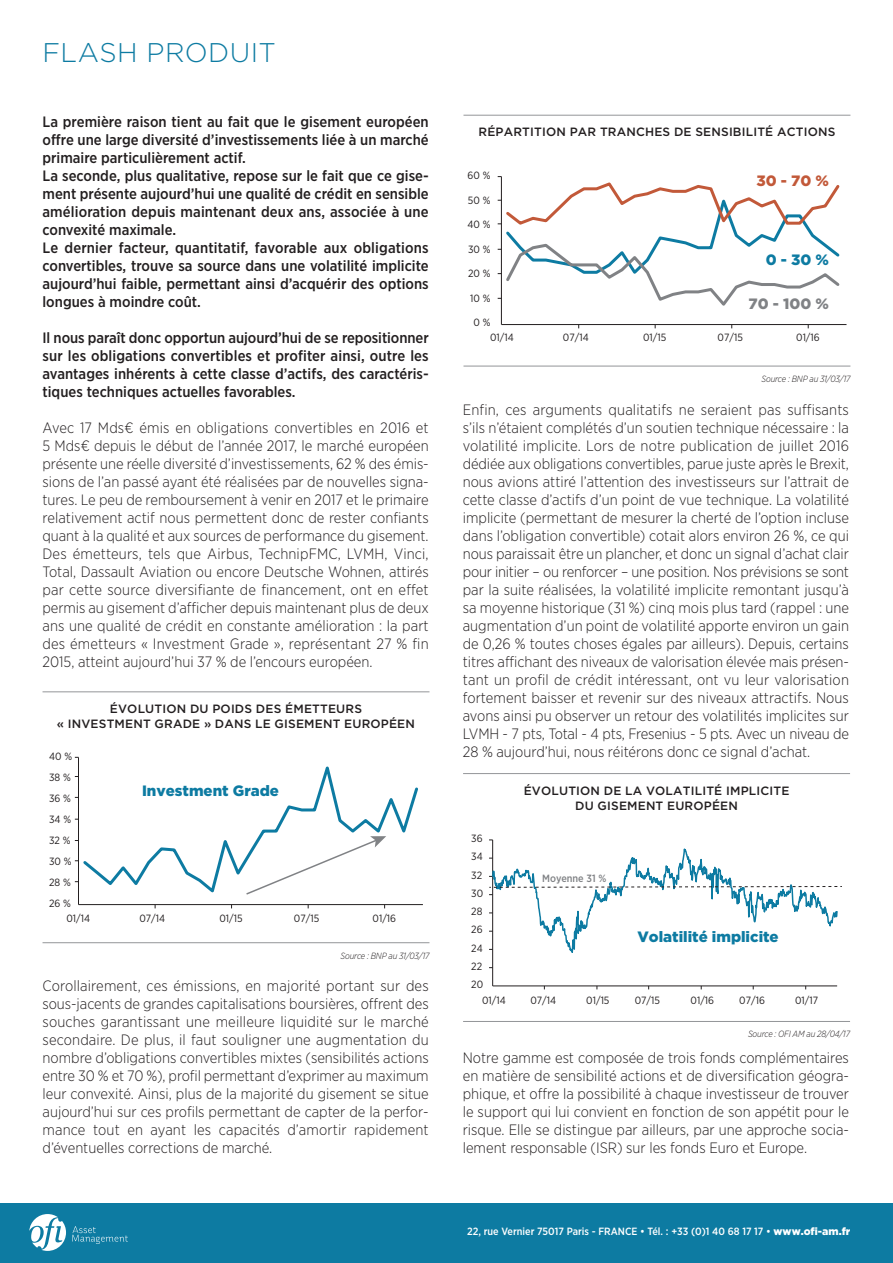
<style>
.page{position:relative;width:893px;height:1263px;background:#fff}
.page>*{position:absolute;margin:0;border:0;box-sizing:border-box;transform-origin:0 0}
.t1{font:300 27px "Gotham";letter-spacing:.015em;color:#0d7ba2}
.t2{font:300 15px/18px "Gotham Narrow";color:#231f20;text-align:justify}
.t3{font:500 15px/18px "Gotham Narrow";color:#231f20}
.t4{font:900 15px "Gotham";color:#0d7ba2}
.t5{font:900 15px "Gotham";color:#808285}
.t6{font:900 15px "Gotham";color:#c25939}
.t7{font:500 12px/15px "Gotham";letter-spacing:.015em;color:#231f20;text-align:center}
.t8{font:10.5px "Gotham Narrow";color:#231f20}
.t9{font:500 10.5px "Gotham Narrow";color:#fff}
.t10{font:500 10.5px "Gotham Narrow";color:#808285}
.t11{font:italic 300 9px "Gotham Narrow";letter-spacing:-.015em;color:#231f20}
.s1{font-family:"Gotham";font-weight:900}
</style>
<div class="page">
<div style="left:0;top:1203px;width:893px;height:60px;background:#0d7ba2"></div>
<svg style="left:72px;top:1226px;width:56px;height:18px"></svg>
<svg style="left:29px;top:1214px;width:37px;height:37px"></svg>
<hr style="left:78px;top:757px;width:1px;height:147px;background:#231f20">
<hr style="left:78px;top:904px;width:345px;height:1px;background:#231f20">
<svg style="left:83px;top:766px;width:335px;height:127px"></svg>
<svg style="left:245px;top:836px;width:141px;height:59px"></svg>
<hr style="left:43px;top:942px;width:386px;height:1px;background:#939598">
<hr style="left:43px;top:691px;width:386px;height:1px;background:#939598">
<hr style="left:501px;top:177px;width:1px;height:148px;background:#231f20">
<hr style="left:501px;top:324px;width:345px;height:1px;background:#231f20">
<svg style="left:498px;top:176px;width:342px;height:133px"></svg>
<hr style="left:463px;top:366px;width:387px;height:1px;background:#939598">
<hr style="left:463px;top:115px;width:387px;height:1px;background:#939598">
<svg style="left:489px;top:839px;width:353px;height:151px"></svg>
<hr style="left:463px;top:1021px;width:387px;height:1px;background:#939598">
<hr style="left:463px;top:773px;width:387px;height:1px;background:#939598">
<h1 class="t1" style="left:42px;top:38px;width:235px">FLASH PRODUIT</h1>
<p class="t3" style="left:43px;top:114px;width:388px">La première raison tient au fait que le gisement européen offre une large diversité d’investissements liée à un marché primaire particulièrement actif.<br>La seconde, plus qualitative, repose sur le fait que ce gise&shy;ment présente aujourd’hui une qualité de crédit en sensible amélioration depuis maintenant deux ans, associée à une convexité maximale.<br>Le dernier facteur, quantitatif, favorable aux obligations convertibles, trouve sa source dans une volatilité implicite aujourd’hui faible, permettant ainsi d’acquérir des options longues à moindre coût.</p>
<p class="t3" style="left:43px;top:330px;width:388px;text-align:justify">Il nous paraît donc opportun aujourd’hui de se repositionner sur les obligations convertibles et profiter ainsi, outre les avantages inhérents à cette classe d’actifs, des caractéris&shy;tiques techniques actuelles favorables.</p>
<p class="t2" style="left:43px;top:420px;width:388px">Avec 17 Mds€ émis en obligations convertibles en 2016 et 5 Mds€ depuis le début de l’année 2017, le marché européen présente une réelle diversité d’investissements, 62 % des émis&shy;sions de l’an passé ayant été réalisées par de nouvelles signa&shy;tures. Le peu de remboursement à venir en 2017 et le primaire relativement actif nous permettent donc de rester confiants quant à la qualité et aux sources de performance du gisement.<br>Des émetteurs, tels que Airbus, TechnipFMC, LVMH, Vinci, Total, Dassault Aviation ou encore Deutsche Wohnen, attirés par cette source diversifiante de financement, ont en effet permis au gisement d’afficher depuis maintenant plus de deux ans une qualité de crédit en constante amélioration : la part des émetteurs « Investment Grade », représentant 27 % fin 2015, atteint aujourd’hui 37 % de l’encours européen.</p>
<p class="t7" style="left:57px;top:701px;width:360px">ÉVOLUTION DU POIDS DES ÉMETTEURS<br>« INVESTMENT GRADE » DANS LE GISEMENT EUROPÉEN</p>
<p class="t8" style="left:49px;top:752px;width:25px">40 %</p>
<p class="t8" style="left:49px;top:773px;width:23px">38 %</p>
<p class="t8" style="left:49px;top:794px;width:23px">36 %</p>
<p class="t8" style="left:49px;top:815px;width:24px">34 %</p>
<p class="t8" style="left:49px;top:836px;width:23px">32 %</p>
<p class="t8" style="left:49px;top:857px;width:24px">30 %</p>
<p class="t8" style="left:49px;top:878px;width:23px">28 %</p>
<p class="t8" style="left:49px;top:900px;width:23px">26 %</p>
<p class="t4" style="left:142px;top:781px;width:138px">Investment Grade</p>
<p class="t8" style="left:66px;top:915px;width:25px">01/14</p>
<p class="t8" style="left:139px;top:915px;width:27px">07/14</p>
<p class="t8" style="left:219px;top:915px;width:25px">01/15</p>
<p class="t8" style="left:294px;top:915px;width:27px">07/15</p>
<p class="t8" style="left:373px;top:915px;width:25px">01/16</p>
<p class="t11" style="left:341px;top:952px;width:90px">Source : BNP au 31/03/17</p>
<p class="t2" style="left:43px;top:978px;width:388px">Corollairement, ces émissions, en majorité portant sur des sous-jacents de grandes capitalisations boursières, offrent des souches garantissant une meilleure liquidité sur le marché secondaire. De plus, il faut souligner une augmentation du nombre d’obligations convertibles mixtes (sensibilités actions entre 30 % et 70 %), profil permettant d’exprimer au maximum leur convexité. Ainsi, plus de la majorité du gisement se situe aujourd’hui sur ces profils permettant de capter de la perfor&shy;mance tout en ayant les capacités d’amortir rapidement d’éventuelles corrections de marché.</p>
<p class="t7" style="left:479px;top:124px;width:358px">RÉPARTITION PAR TRANCHES DE SENSIBILITÉ ACTIONS</p>
<p class="t8" style="left:468px;top:172px;width:24px">60 %</p>
<p class="t8" style="left:468px;top:196px;width:24px">50 %</p>
<p class="t8" style="left:467px;top:221px;width:25px">40 %</p>
<p class="t8" style="left:468px;top:245px;width:24px">30 %</p>
<p class="t8" style="left:468px;top:270px;width:24px">20 %</p>
<p class="t8" style="left:470px;top:294px;width:22px">10 %</p>
<p class="t8" style="left:474px;top:319px;width:18px">0 %</p>
<p class="t6" style="left:757px;top:172px;width:74px">30 - 70 %</p>
<p class="t4" style="left:766px;top:251px;width:65px">0 - 30 %</p>
<p class="t5" style="left:749px;top:295px;width:82px">70 - 100 %</p>
<p class="t8" style="left:490px;top:333px;width:25px">01/14</p>
<p class="t8" style="left:563px;top:333px;width:27px">07/14</p>
<p class="t8" style="left:643px;top:333px;width:25px">01/15</p>
<p class="t8" style="left:718px;top:333px;width:27px">07/15</p>
<p class="t8" style="left:796px;top:333px;width:25px">01/16</p>
<p class="t11" style="left:761px;top:376px;width:90px">Source : BNP au 31/03/17</p>
<p class="t2" style="left:463px;top:402px;width:388px">Enfin, ces arguments qualitatifs ne seraient pas suffisants s’ils n’étaient complétés d’un soutien technique nécessaire : la volatilité implicite. Lors de notre publication de juillet 2016 dédiée aux obligations convertibles, parue juste après le Brexit, nous avions attiré l’attention des investisseurs sur l’attrait de cette classe d’actifs d’un point de vue technique. La volatilité implicite (permettant de mesurer la cherté de l’option incluse dans l’obligation convertible) cotait alors environ 26 %, ce qui nous paraissait être un plancher, et donc un signal d’achat clair pour initier – ou renforcer – une position. Nos prévisions se sont par la suite réalisées, la volatilité implicite remontant jusqu’à sa moyenne historique (31 %) cinq mois plus tard (rappel : une augmentation d’un point de volatilité apporte environ un gain de 0,26 % toutes choses égales par ailleurs). Depuis, certains titres affichant des niveaux de valorisation élevée mais présen&shy;tant un profil de crédit intéressant, ont vu leur valorisation fortement baisser et revenir sur des niveaux attractifs. Nous avons ainsi pu observer un retour des volatilités implicites sur LVMH - 7 pts, Total - 4 pts, Fresenius - 5 pts. Avec un niveau de 28 % aujourd’hui, nous réitérons donc ce signal d’achat.</p>
<p class="t8" style="left:471px;top:835px;width:13px">36</p>
<p class="t8" style="left:471px;top:853px;width:13px">34</p>
<p class="t8" style="left:471px;top:871px;width:12px">32</p>
<p class="t8" style="left:471px;top:889px;width:13px">30</p>
<p class="t8" style="left:471px;top:908px;width:13px">28</p>
<p class="t8" style="left:471px;top:926px;width:13px">26</p>
<p class="t8" style="left:471px;top:944px;width:13px">24</p>
<p class="t8" style="left:471px;top:962px;width:12px">22</p>
<p class="t8" style="left:471px;top:981px;width:13px">20</p>
<p class="t7" style="left:524px;top:783px;width:267px">ÉVOLUTION DE LA VOLATILITÉ IMPLICITE<br>DU GISEMENT EUROPÉEN</p>
<p class="t10" style="left:542px;top:874px;width:66px">Moyenne 31 %</p>
<p class="t4" style="left:637px;top:928px;width:143px">Volatilité implicite</p>
<p class="t8" style="left:482px;top:996px;width:25px">01/14</p>
<p class="t8" style="left:530px;top:996px;width:27px">07/14</p>
<p class="t8" style="left:586px;top:996px;width:25px">01/15</p>
<p class="t8" style="left:635px;top:996px;width:27px">07/15</p>
<p class="t8" style="left:691px;top:996px;width:25px">01/16</p>
<p class="t8" style="left:739px;top:996px;width:27px">07/16</p>
<p class="t8" style="left:795px;top:996px;width:24px">01/17</p>
<p class="t11" style="left:748px;top:1031px;width:104px">Source : OFI AM au 28/04/17</p>
<p class="t2" style="left:463px;top:1050px;width:388px">Notre gamme est composée de trois fonds complémentaires en matière de sensibilité actions et de diversification géogra&shy;phique, et offre la possibilité à chaque investisseur de trouver le support qui lui convient en fonction de son appétit pour le risque. Elle se distingue par ailleurs, par une approche socia&shy;lement responsable (ISR) sur les fonds Euro et Europe.</p>
<p class="t9" style="left:467px;top:1228px;width:385px">22, rue Vernier 75017 Paris - FRANCE • Tél. : +33 (0)1 40 68 17 17 • <span class="s1">www.ofi-am.fr</span></p>
</div>
